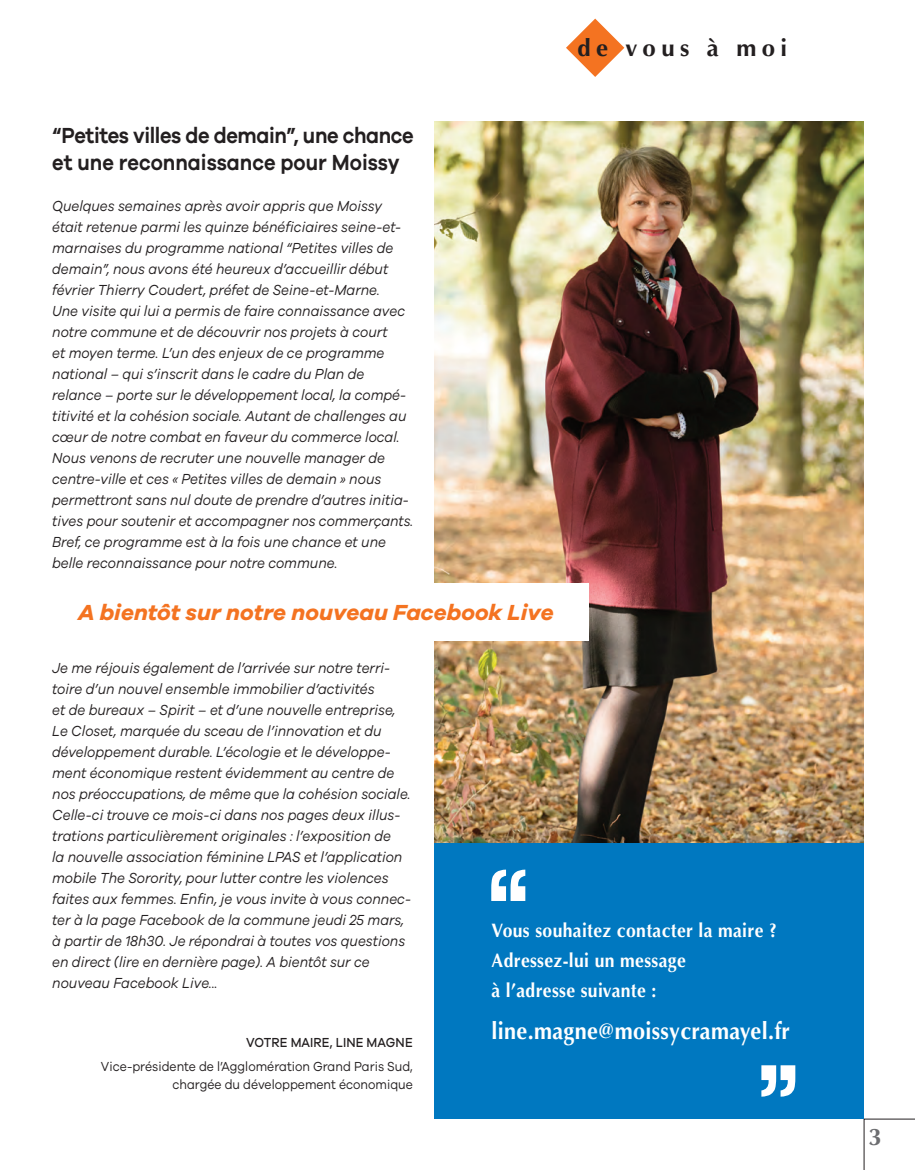
<style>
.page{position:relative;width:915px;height:1170px;background:#fff}
.page>*{position:absolute;margin:0;border:0;box-sizing:border-box;transform-origin:0 0}
.t1{font:122.85px "Rockwell";color:#fff}
.t2{font:700 24px "Optima";letter-spacing:.015em;color:#fff;scale:.9 1}
.t3{font:700 24px "Optima";letter-spacing:.225em;color:#231f20}
.t4{font:700 24px "Optima";color:#6c6d70}
.t5{font:600 22.5px/27px "Galano Grotesque";letter-spacing:-.015em;color:#231f20;scale:.9 1}
.t6{font:italic 700 22.5px "Galano Grotesque";color:#f47321}
.t7{font:700 19.5px/30px "Optima";letter-spacing:.02em;color:#fff;scale:.9 1}
.t8{font:italic 15px/21px "Galano Grotesque";color:#231f20;scale:.9 1}
.t9{font:13.5px/18px "Galano Grotesque";color:#231f20;text-align:right;scale:.9 1}
.t10{font:500 13.5px "Galano Grotesque";letter-spacing:.01em;color:#231f20;scale:.9 1}
</style>
<div class="page">
<img style="left:434px;top:121px;width:429px;height:722px">
<div style="left:434px;top:843px;width:429px;height:275px;background:#0078c0"></div>
<svg style="left:566px;top:19px;width:58px;height:58px"></svg>
<div style="left:11px;top:583px;width:577px;height:57px;background:#fff"></div>
<svg style="left:863px;top:1118px;width:52px;height:52px"></svg>
<h2 class="t3" style="left:577px;top:34px;width:211px">de vous à moi</h2>
<h3 class="t5" style="left:52px;top:124px;width:403px">“Petites villes de demain”, une chance et une reconnaissance pour Moissy</h3>
<p class="t8" style="left:52px;top:197px;width:403px">Quelques semaines après avoir appris que Moissy était retenue parmi les quinze bénéficiaires seine-et&shy;marnaises du programme national “Petites villes de demain”, nous avons été heureux d’accueillir début février Thierry Coudert, préfet de Seine-et-Marne.<br>Une visite qui lui a permis de faire connaissance avec notre commune et de découvrir nos projets à court<br>et moyen terme. L’un des enjeux de ce programme national – qui s’inscrit dans le cadre du Plan de relance – porte sur le développement local, la compé&shy;titivité et la cohésion sociale. Autant de challenges au cœur de notre combat en faveur du commerce local.<br>Nous venons de recruter une nouvelle manager de centre-ville et ces « Petites villes de demain » nous permettront sans nul doute de prendre d’autres initia&shy;tives pour soutenir et accompagner nos commerçants.<br>Bref, ce programme est à la fois une chance et une belle reconnaissance pour notre commune.</p>
<h3 class="t6" style="left:78px;top:602px;width:477px">A bientôt sur notre nouveau Facebook Live</h3>
<p class="t8" style="left:52px;top:659px;width:400px">Je me réjouis également de l’arrivée sur notre terri&shy;toire d’un nouvel ensemble immobilier d’activités<br>et de bureaux – Spirit – et d’une nouvelle entreprise, Le Closet, marquée du sceau de l’innovation et du développement durable. L’écologie et le développe&shy;ment économique restent évidemment au centre de nos préoccupations, de même que la cohésion sociale.<br>Celle-ci trouve ce mois-ci dans nos pages deux illus&shy;trations particulièrement originales : l’exposition de<br>la nouvelle association féminine LPAS et l’application mobile The Sorority, pour lutter contre les violences faites aux femmes. Enfin, je vous invite à vous connec&shy;ter à la page Facebook de la commune jeudi 25 mars, à partir de 18h30. Je répondrai à toutes vos questions en direct (lire en dernière page). A bientôt sur ce nouveau Facebook Live...</p>
<p class="t10" style="left:246px;top:1036px;width:187px">VOTRE MAIRE, LINE MAGNE</p>
<p class="t9" style="left:101px;top:1059px;width:348px">Vice-présidente de l’Agglomération Grand Paris Sud, chargée du développement économique</p>
<h1 class="t1" style="left:480px;top:838px;width:57px">‘‘</h1>
<h3 class="t7" style="left:491px;top:915px;width:318px">Vous souhaitez contacter la maire ?<br>Adressez-lui un message<br>à l’adresse suivante :</h3>
<h2 class="t2" style="left:491px;top:1016px;width:333px">line.magne@moissycramayel.fr</h2>
<h1 class="t1" style="left:805px;top:1127px;width:57px;rotate:-180deg">‘‘</h1>
<h2 class="t4" style="left:868px;top:1123px;width:15px">3</h2>
</div>
